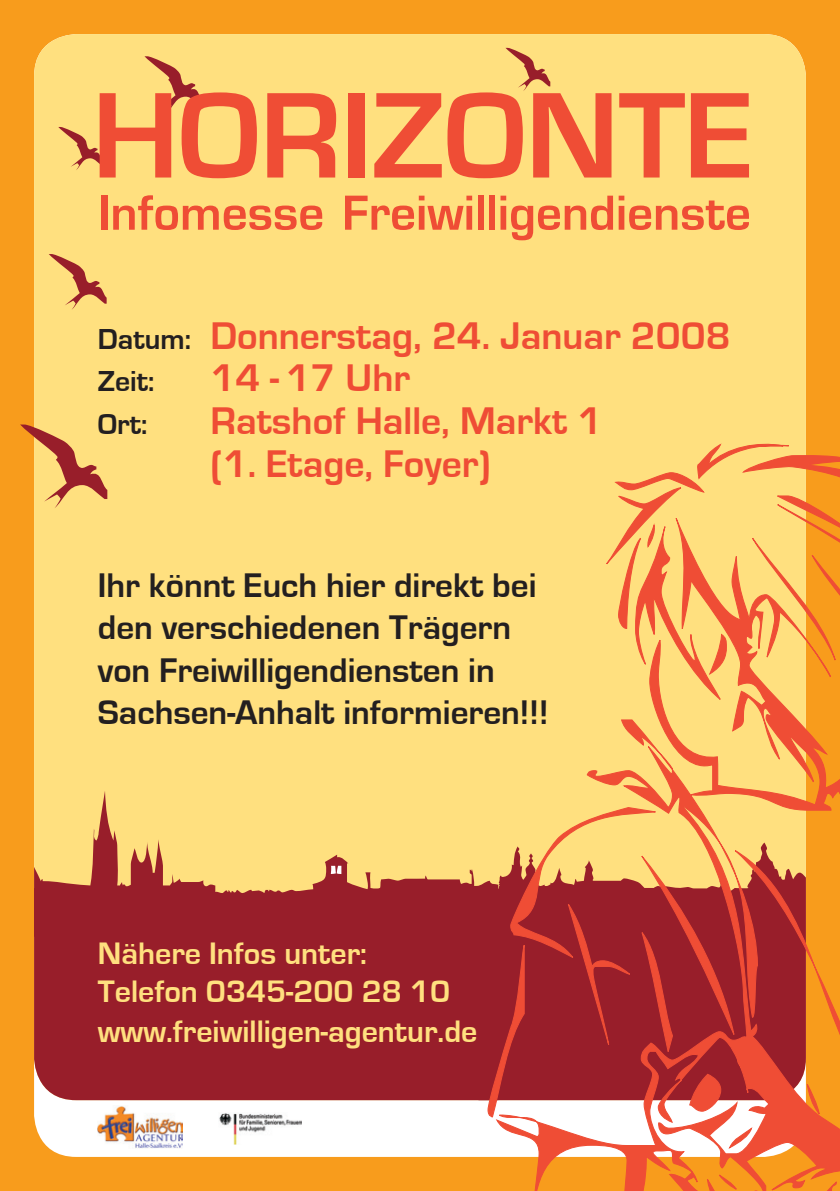
<style>
.page{position:relative;width:840px;height:1191px;background:#fff}
.page>*{position:absolute;margin:0;border:0;box-sizing:border-box;transform-origin:0 0}
.t1{font:700 126.4px "Eurostile";letter-spacing:-.005em;color:#ef4d35}
.t2{font:700 51.2px "Eurostile";color:#ef4d35}
.t3{font:700 39.6px/42.8px "Eurostile";color:#ef4d35}
.t4{font:700 35.2px/42.4px "Eurostile";color:#231f20}
.t5{font:700 32px/39.2px "Eurostile";color:#ffe07f}
.t6{font:700 29.6px "Eurostile";color:#231f20}
.s1{font-size:29.6px;color:#231f20}
</style>
<div class="page">
<div style="left:0;top:0;width:839px;height:1191px;background:#f89c1c"></div>
<div style="left:34px;top:1100px;width:452px;height:56px;background:#fff"></div>
<div style="left:34px;top:34px;width:771px;height:820px;background:#ffe07f"></div>
<svg style="left:34px;top:854px;width:443px;height:246px;background:#a02e31"></svg>
<svg style="left:336px;top:865px;width:5px;height:9px"></svg>
<svg style="left:330px;top:866px;width:5px;height:8px"></svg>
<svg style="left:34px;top:790px;width:181px;height:146px;background:#d08858"></svg>
<svg style="left:477px;top:842px;width:9px;height:258px;background:#a83d37"></svg>
<svg style="left:144px;top:56px;width:58px;height:56px;background:#e6b16a"></svg>
<svg style="left:49px;top:254px;width:58px;height:56px;background:#e6b16a"></svg>
<svg style="left:505px;top:48px;width:45px;height:43px;background:#e6b16a"></svg>
<svg style="left:58px;top:127px;width:45px;height:43px;background:#e6b06a"></svg>
<svg style="left:20px;top:424px;width:87px;height:84px;background:#e5a75b"></svg>
<img style="left:98px;top:1105px;width:84px;height:43px">
<img style="left:218px;top:1112px;width:83px;height:32px">
<svg style="left:486px;top:441px;width:353px;height:750px;background:#e4975a"></svg>
<h1 class="t1" style="left:92px;top:67px;width:662px">HORIZONTE</h1>
<h2 class="t2" style="left:98px;top:185px;width:654px">Infomesse Freiwilligendienste</h2>
<p class="t3" style="left:98px;top:315px;width:634px"><span class="s1">Datum:</span> Donnerstag, 24. Januar 2008</p>
<p class="t6" style="left:98px;top:365px;width:58px">Zeit:</p>
<p class="t3" style="left:210px;top:357px;width:201px">14 - 17 Uhr</p>
<p class="t6" style="left:98px;top:408px;width:51px">Ort:</p>
<p class="t3" style="left:210px;top:400px;width:393px">Ratshof Halle, Markt 1 (1. Etage, Foyer)</p>
<p class="t4" style="left:98px;top:565px;width:452px">Ihr könnt Euch hier direkt bei den verschiedenen Trägern von Freiwilligendiensten in<br>Sachsen-Anhalt informieren!!!</p>
<p class="t5" style="left:98px;top:934px;width:381px">Nähere Infos unter:<br>Telefon 0345-200 28 10 www.freiwilligen-agentur.de</p>
</div>
